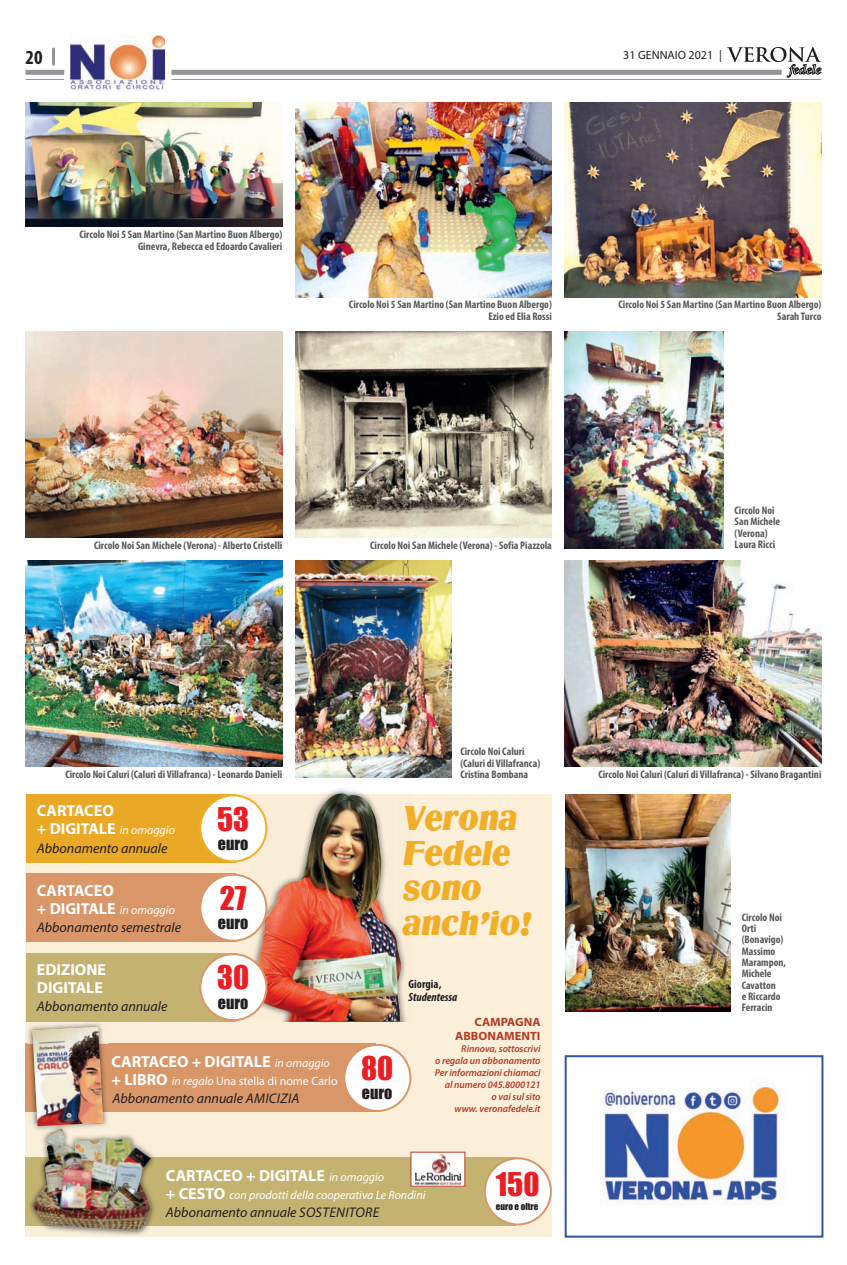
<style>
.page{position:relative;width:847px;height:1265px;background:#fff}
.page>*{position:absolute;margin:0;border:0;box-sizing:border-box;transform-origin:0 0}
.t1{font:italic 700 30px/35px "LTC Globe Gothic";color:#f3ae28}
.t2{font:30px "Impact";color:#ee1d23}
.t3{font:700 condensed 20px "Myriad Pro";color:#231f20}
.t4{font:700 16px/18px "Myriad Pro";color:#fff}
.t5{font:16px "Impact";color:#231f20}
.t6{font:italic 14px "Myriad Pro";color:#231f20}
.t7{font:italic 12px "Myriad Pro";color:#fff}
.t8{font:12px "Myriad Pro";color:#fff}
.t9{font:700 12px/14px "Myriad Pro";color:#b23d28;text-align:right;scale:1.04 1}
.t10{font:12px "Myriad Pro";color:#231f20}
.t11{font:italic 700 condensed 12px "Myriad Pro";color:#231f20}
.t12{font:700 condensed 12px "Myriad Pro";color:#231f20}
.t13{font:700 condensed 11px/11.3px "Myriad Pro";color:#57585a;text-align:right}
.t14{font:italic 600 10px/12px "Myriad Pro";letter-spacing:-.005em;color:#b23d28;text-align:right}
.t15{font:9px "Impact";color:#231f20}
.s1{font-weight:400;font-style:italic;font-size:12px}
.s2{font-weight:700;font-size:16px}
.s3{font-style:italic}
.s4{font-weight:700;font-style:normal;font-size:16px}
</style>
<div class="page">
<hr style="left:52px;top:48px;width:3px;height:18px;background:#939598;border-radius:2px">
<div style="left:26px;top:70px;width:755px;height:5px;background:#939598"></div>
<hr style="left:26px;top:79px;width:795px;height:1px;background:#939598">
<svg style="left:726px;top:47px;width:94px;height:30px"></svg>
<img style="left:26px;top:102px;width:256px;height:125px">
<div style="left:64px;top:29px;width:107px;height:66px;background:#fff;border-radius:6px"></div>
<img style="left:70px;top:36px;width:94px;height:55px">
<img style="left:564px;top:102px;width:257px;height:195px">
<img style="left:295px;top:102px;width:256px;height:195px">
<img style="left:26px;top:331px;width:256px;height:206px">
<img style="left:26px;top:560px;width:256px;height:206px">
<img style="left:295px;top:331px;width:256px;height:206px">
<img style="left:295px;top:560px;width:156px;height:217px">
<img style="left:564px;top:331px;width:159px;height:217px">
<img style="left:564px;top:560px;width:257px;height:206px">
<div style="left:26px;top:794px;width:525px;height:442px;background:#fbefd9"></div>
<img style="left:250px;top:789px;width:157px;height:232px">
<img style="left:256px;top:793px;width:146px;height:228px">
<div style="left:26px;top:1043px;width:350px;height:68px;background:#d99669"></div>
<div style="left:26px;top:1157px;width:490px;height:68px;background:#c4b271"></div>
<img style="left:27px;top:1021px;width:81px;height:102px">
<img style="left:27px;top:1043px;width:81px;height:68px">
<img style="left:32px;top:1026px;width:71px;height:97px">
<div style="left:26px;top:794px;width:209px;height:68px;background:#e9a825"></div>
<div style="left:26px;top:953px;width:209px;height:68px;background:#c4b271"></div>
<div style="left:26px;top:873px;width:209px;height:68px;background:#d99669"></div>
<div style="left:200px;top:795px;width:66px;height:66px;background:#fff;border-radius:50%"></div>
<div style="left:199px;top:794px;width:68px;height:68px;border:2px solid #f3ae28;border-radius:50%"></div>
<div style="left:200px;top:874px;width:66px;height:66px;background:#fff;border-radius:50%"></div>
<div style="left:199px;top:873px;width:68px;height:68px;border:2px solid #d99669;border-radius:50%"></div>
<div style="left:200px;top:954px;width:66px;height:66px;background:#fff;border-radius:50%"></div>
<div style="left:199px;top:953px;width:68px;height:68px;border:2px solid #d99669;border-radius:50%"></div>
<div style="left:344px;top:1044px;width:66px;height:66px;background:#fff;border-radius:50%"></div>
<div style="left:343px;top:1043px;width:68px;height:68px;border:2px solid #d99669;border-radius:50%"></div>
<div style="left:484px;top:1158px;width:66px;height:66px;background:#fff;border-radius:50%"></div>
<div style="left:483px;top:1157px;width:68px;height:68px;border:2px solid #d99669;border-radius:50%"></div>
<img style="left:28px;top:1153px;width:128px;height:82px">
<img style="left:28px;top:1157px;width:128px;height:68px">
<img style="left:32px;top:1123px;width:75px;height:6px">
<img style="left:37px;top:1123px;width:43px;height:3px">
<img style="left:33px;top:1129px;width:118px;height:101px">
<svg style="left:411px;top:1151px;width:53px;height:35px"></svg>
<img style="left:415px;top:1153px;width:45px;height:31px">
<img style="left:565px;top:794px;width:165px;height:217px">
<img style="left:600px;top:1083px;width:183px;height:122px">
<div style="left:564px;top:1055px;width:259px;height:182px;border:2px solid #3053a2"></div>
<h2 class="t3" style="left:26px;top:45px;width:19px">20</h2>
<p class="t13" style="left:79px;top:228px;width:204px">Circolo Noi 5 San Martino (San Martino Buon Albergo)<br>Ginevra, Rebecca ed Edoardo Cavalieri</p>
<p class="t13" style="left:349px;top:299px;width:204px">Circolo Noi 5 San Martino (San Martino Buon Albergo)<br>Ezio ed Elia Rossi</p>
<p class="t10" style="left:623px;top:48px;width:100px">31 GENNAIO 2021 |</p>
<p class="t13" style="left:618px;top:299px;width:204px">Circolo Noi 5 San Martino (San Martino Buon Albergo)<br>Sarah Turco</p>
<p class="t13" style="left:94px;top:539px;width:190px">Circolo Noi San Michele (Verona) - Alberto Cristelli</p>
<p class="t13" style="left:370px;top:539px;width:183px">Circolo Noi San Michele (Verona) - Sofia Piazzola</p>
<p class="t13" style="left:734px;top:504px;width:47px;text-align:left">Circolo Noi<br>San Michele (Verona)<br>Laura Ricci</p>
<p class="t13" style="left:65px;top:768px;width:218px">Circolo Noi Caluri (Caluri di Villafranca) - Leonardo Danieli</p>
<h3 class="t4" style="left:37px;top:801px;width:139px">CARTACEO<br>+ DIGITALE <span class="s1">in omaggio</span></h3>
<p class="t6" style="left:37px;top:839px;width:132px">Abbonamento annuale</p>
<h3 class="t4" style="left:37px;top:880px;width:139px">CARTACEO<br>+ DIGITALE <span class="s1">in omaggio</span></h3>
<p class="t6" style="left:37px;top:918px;width:146px">Abbonamento semestrale</p>
<h3 class="t4" style="left:37px;top:959px;width:71px">EDIZIONE<br>DIGITALE</h3>
<p class="t6" style="left:37px;top:997px;width:132px">Abbonamento annuale</p>
<h1 class="t2" style="left:217px;top:800px;width:34px">53</h1>
<h3 class="t5" style="left:218px;top:833px;width:32px">euro</h3>
<h1 class="t2" style="left:220px;top:879px;width:28px">27</h1>
<h3 class="t5" style="left:218px;top:912px;width:32px">euro</h3>
<h1 class="t2" style="left:217px;top:959px;width:33px">30</h1>
<h3 class="t5" style="left:218px;top:992px;width:32px">euro</h3>
<h3 class="t4" style="left:112px;top:1052px;width:220px">CARTACEO + DIGITALE <span class="s1">in omaggio</span></h3>
<p class="t8" style="left:112px;top:1073px;width:227px"><span class="s2">+ LIBRO</span> <span class="s3">in regalo</span> Una stella di nome Carlo</p>
<p class="t6" style="left:113px;top:1089px;width:188px">Abbonamento annuale AMICIZIA</p>
<p class="t13" style="left:460px;top:745px;width:81px;text-align:left">Circolo Noi Caluri (Caluri di Villafranca)<br>Cristina Bombana</p>
<h1 class="t1" style="left:401px;top:803px;width:129px">Verona<br>Fedele sono anch’io!</h1>
<h1 class="t2" style="left:361px;top:1049px;width:34px">80</h1>
<h3 class="t5" style="left:362px;top:1082px;width:32px">euro</h3>
<p class="t12" style="left:408px;top:975px;width:34px">Giorgia,</p>
<p class="t11" style="left:408px;top:988px;width:50px">Studentessa</p>
<p class="t9" style="left:455px;top:1014px;width:83px">CAMPAGNA<br>ABBONAMENTI</p>
<p class="t14" style="left:434px;top:1042px;width:107px">Rinnova, sottoscrivi<br>o regala un abbonamento<br>Per informazioni chiamaci al numero 045.8000121<br>o vai sul sito<br>www. veronafedele.it</p>
<h3 class="t4" style="left:166px;top:1165px;width:220px">CARTACEO + DIGITALE <span class="s1">in omaggio</span></h3>
<p class="t7" style="left:166px;top:1187px;width:261px"><span class="s4">+ CESTO</span> con prodotti della cooperativa Le Rondini</p>
<p class="t6" style="left:166px;top:1203px;width:215px">Abbonamento annuale SOSTENITORE</p>
<h1 class="t2" style="left:495px;top:1165px;width:45px">150</h1>
<p class="t15" style="left:495px;top:1200px;width:44px">euro e oltre</p>
<p class="t13" style="left:598px;top:768px;width:224px">Circolo Noi Caluri (Caluri di Villafranca) - Silvano Bragantini</p>
<p class="t13" style="left:741px;top:910px;width:46px;text-align:left">Circolo Noi<br>Orti (Bonavigo)<br>Massimo<br>Marampon,<br>Michele<br>Cavatton<br>e Riccardo<br>Ferracin</p>
</div>
